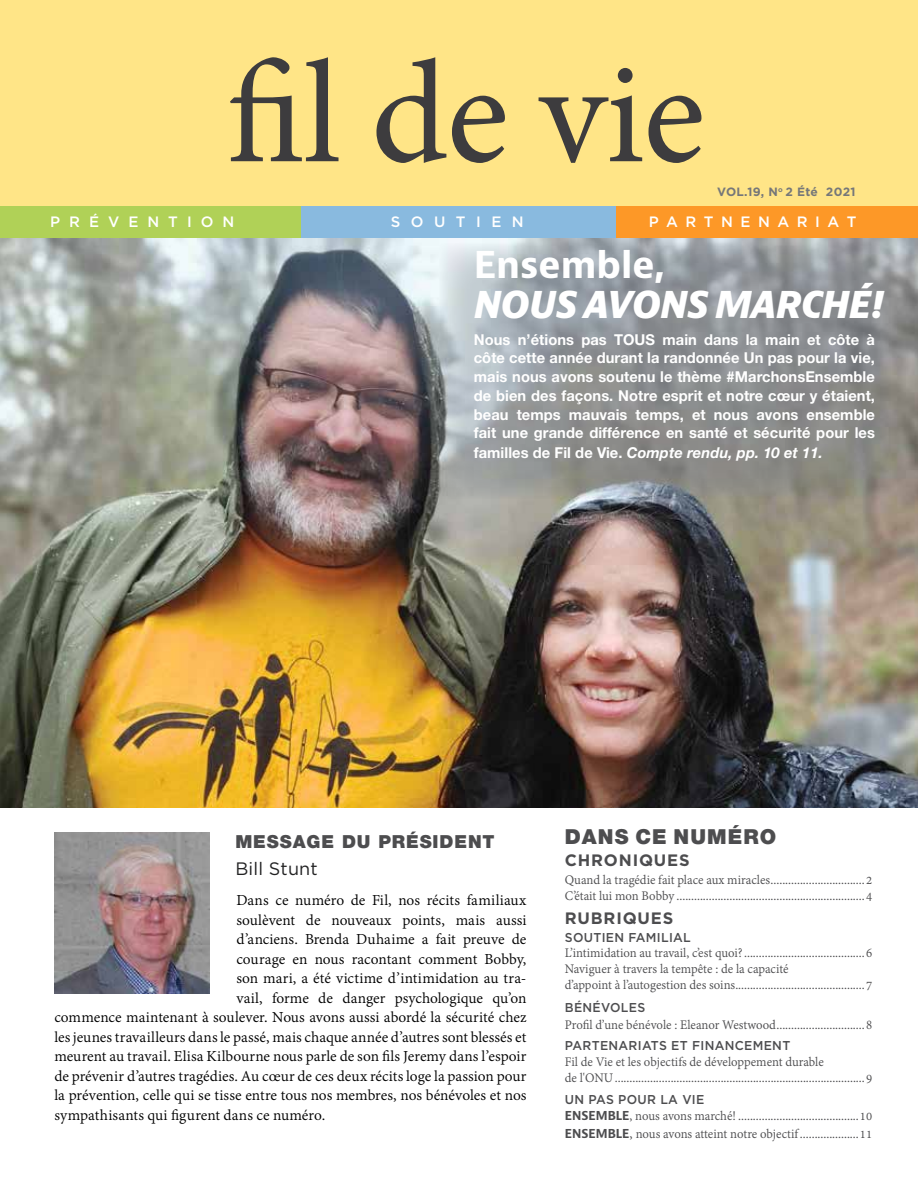
<style>
.page{position:relative;width:918px;height:1188px;background:#fff}
.page>*{position:absolute;margin:0;border:0;box-sizing:border-box;transform-origin:0 0}
.t1{font:145.95px "Minion Pro";color:#3d3c3e}
.t2{font:italic 800 36px "Bernina Sans";letter-spacing:-.025em;color:#fff}
.t3{font:700 36px "Bernino Sans";color:#fff}
.t4{font:900 20.7px "Helvetica Neue";letter-spacing:.05em;color:#4d4d4f}
.t5{font:900 18px "Helvetica Neue";letter-spacing:.05em;color:#4d4d4f}
.t6{font:18px "Gotham";letter-spacing:.01em;color:#222223}
.t7{font:16.5px "Adobe Devanagari";color:#000}
.t8{font:700 16.5px "Gotham";letter-spacing:.05em;color:#4d4d4f}
.t9{font:700 15px/18.9px "Helvetica Neue";letter-spacing:.005em;color:#fff;text-align:justify}
.t10{font:500 15px "Gotham";letter-spacing:.6em;color:#fff}
.t11{font:14.25px/15.8px "Adobe Devanagari";color:#4d4d4f;scale:.96 1}
.t12{font:500 12.9px "Gotham";letter-spacing:.025em;color:#4d4d4f;scale:.96 1}
.t13{font:700 12px "Gotham";letter-spacing:.025em;color:#757779}
.s1{font-style:italic}
.s2{font-family:"Bernino Sans";font-weight:700;font-size:12px}
.s3{font-size:15px}
</style>
<div class="page">
<img style="left:0;top:238px;width:918px;height:570px">
<div style="left:0;top:0;width:918px;height:222px;background:#ffe587"></div>
<svg style="left:439px;top:242px;width:452px;height:257px;background:#95989a"></svg>
<img style="left:55px;top:833px;width:154px;height:161px">
<div style="left:0;top:207px;width:306px;height:31px;background:#b0d157"></div>
<div style="left:301px;top:207px;width:316px;height:31px;background:#89badf"></div>
<div style="left:616px;top:207px;width:302px;height:31px;background:#fd9827"></div>
<h1 class="t1" style="left:226px;top:17px;width:480px">fil de vie</h1>
<p class="t13" style="left:717px;top:184px;width:140px">VOL.19, N<sup>o</sup> 2 Été 2021</p>
<p class="t10" style="left:50px;top:212px;width:186px">PRÉVENTION</p>
<p class="t10" style="left:391px;top:212px;width:135px">S O U T I E N</p>
<p class="t10" style="left:649px;top:212px;width:209px">P A R T N E N A R I A T</p>
<h2 class="t3" style="left:474px;top:241px;width:193px">Ensemble,</h2>
<h2 class="t2" style="left:474px;top:281px;width:412px">NOUS AVONS MARCHÉ!</h2>
<p class="t9" style="left:474px;top:330px;width:403px">Nous n’étions pas TOUS main dans la main et côte à côte cette année durant la randonnée Un pas pour la vie, mais nous avons soutenu le thème #MarchonsEnsemble de bien des façons. Notre esprit et notre cœur y étaient, beau temps mauvais temps, et nous avons ensemble fait une grande différence en santé et sécurité pour les familles de Fil de Vie. <span class="s1">Compte rendu, pp. 10 et 11.</span></p>
<p class="t5" style="left:235px;top:830px;width:261px">MESSAGE DU PRÉSIDENT</p>
<p class="t6" style="left:235px;top:857px;width:84px">Bill Stunt</p>
<p class="t7" style="left:236px;top:891px;width:292px">Dans ce numéro de Fil, nos récits familiaux</p>
<p class="t7" style="left:236px;top:910px;width:292px">soulèvent de nouveaux points, mais aussi</p>
<p class="t7" style="left:236px;top:930px;width:292px">d’anciens. Brenda Duhaime a fait preuve de</p>
<p class="t7" style="left:236px;top:949px;width:292px">courage en nous racontant comment Bobby,</p>
<p class="t7" style="left:236px;top:969px;width:292px">son mari, a été victime d’intimidation au tra-</p>
<p class="t7" style="left:236px;top:988px;width:292px">vail, forme de danger psychologique qu’on</p>
<p class="t7" style="left:54px;top:1008px;width:474px">commence maintenant à soulever. Nous avons aussi abordé la sécurité chez</p>
<p class="t7" style="left:54px;top:1027px;width:474px">les jeunes travailleurs dans le passé, mais chaque année d’autres sont blessés et</p>
<p class="t7" style="left:54px;top:1047px;width:474px">meurent au travail. Elisa Kilbourne nous parle de son fils Jeremy dans l’espoir</p>
<p class="t7" style="left:54px;top:1066px;width:474px">de prévenir d’autres tragédies. Au cœur de ces deux récits loge la passion pour</p>
<p class="t7" style="left:54px;top:1086px;width:474px">la prévention, celle qui se tisse entre tous nos membres, nos bénévoles et nos</p>
<p class="t7" style="left:54px;top:1105px;width:272px">sympathisants qui figurent dans ce numéro.</p>
<h3 class="t4" style="left:565px;top:824px;width:213px">DANS CE NUMÉRO</h3>
<p class="t8" style="left:565px;top:849px;width:126px">CHRONIQUES</p>
<p class="t11" style="left:565px;top:872px;width:322px;line-height:16.5px">Quand la tragédie fait place aux miracles................................2<br>C’était lui mon Bobby ................................................................4</p>
<p class="t8" style="left:565px;top:907px;width:110px">RUBRIQUES</p>
<p class="t12" style="left:565px;top:929px;width:133px">SOUTIEN FAMILIAL</p>
<p class="t11" style="left:565px;top:946px;width:322px">L’intimidation au travail, c’est quoi?.........................................6<br>Naviguer à travers la tempête : de la capacité<br>d’appoint à l’autogestion des soins............................................7</p>
<p class="t12" style="left:565px;top:999px;width:85px">BÉNÉVOLES</p>
<p class="t11" style="left:565px;top:1018px;width:322px">Profil d’une bénévole : Eleanor Westwood..............................8</p>
<p class="t12" style="left:565px;top:1037px;width:236px">PARTENARIATS ET FINANCEMENT</p>
<p class="t11" style="left:565px;top:1055px;width:322px">Fil de Vie et les objectifs de développement durable<br>de l'ONU.....................................................................................9</p>
<p class="t12" style="left:565px;top:1091px;width:147px">UN PAS POUR LA VIE</p>
<p class="t11" style="left:565px;top:1108px;width:322px;line-height:18px"><span class="s2">ENSEMBLE</span>, nous avons marché! .........................................10<br><span class="s2">ENSEMBLE</span><span class="s3">,</span> nous avons atteint notre objectif....................11</p>
</div>
